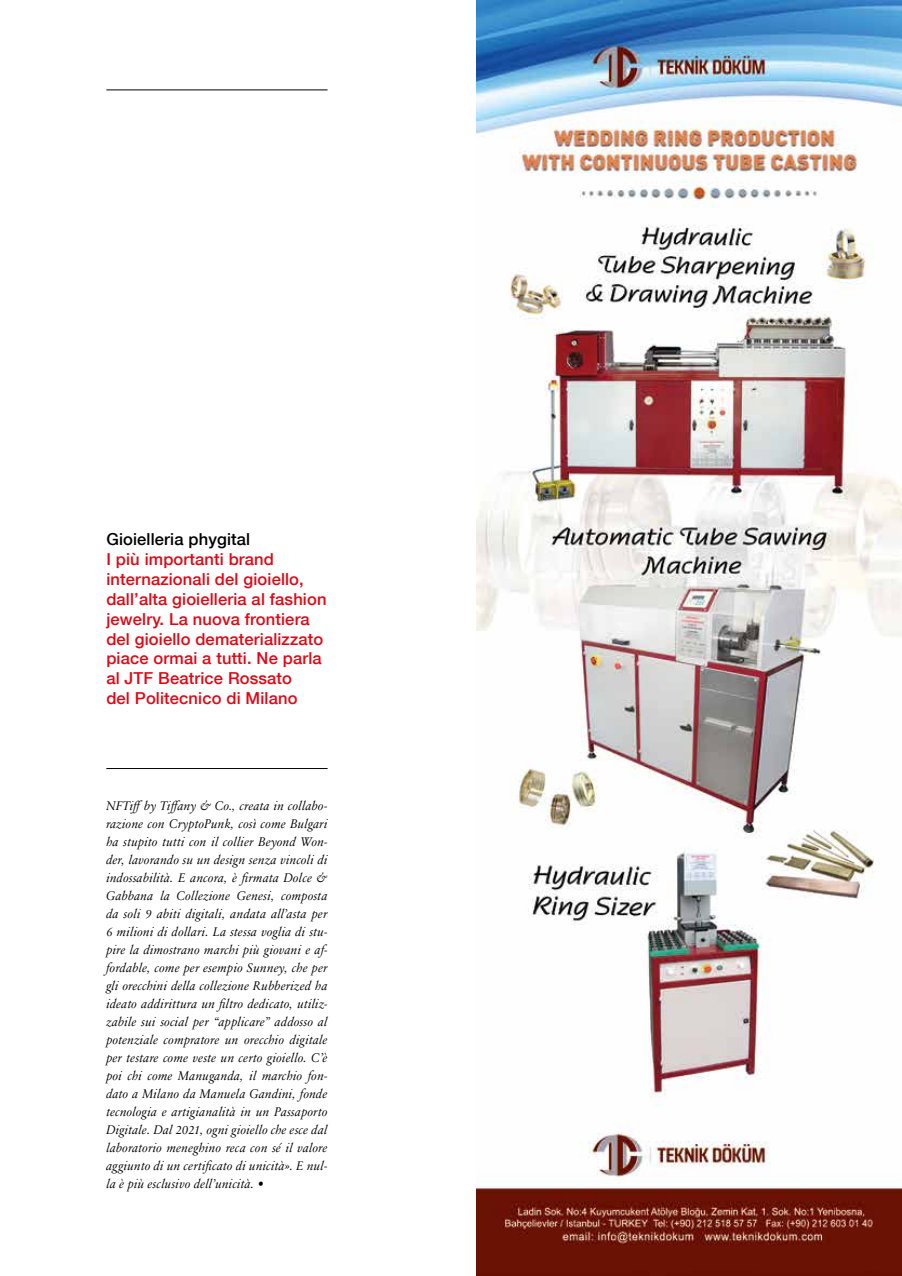
<style>
.page{position:relative;width:902px;height:1276px;background:#fff}
.page>*{position:absolute;margin:0;border:0;box-sizing:border-box;transform-origin:0 0}
.t1{font:500 16.5px/19.8px "Helvetica Neue LT Com";letter-spacing:.01em;color:#e30613}
.t2{font:500 16.5px "Helvetica Neue LT Com";letter-spacing:.01em;color:#000}
.t3{font:12.75px/18px "Sabon Next LT Pro Display It";letter-spacing:.015em;color:#000;text-align:justify}
.s1{font-family:"Sabon Next LT Pro";font-style:italic}
</style>
<div class="page">
<hr style="left:106px;top:768px;width:221px;height:1px;background:#000">
<hr style="left:106px;top:90px;width:221px;height:1px;background:#000">
<img style="left:476px;top:0;width:425px;height:1276px">
<p class="t2" style="left:106px;top:530px;width:145px">Gioielleria phygital</p>
<p class="t1" style="left:106px;top:549px;width:222px">I più importanti brand internazionali del gioiello, dall’alta gioielleria al fashion jewelry. La nuova frontiera del gioiello dematerializzato piace ormai a tutti. Ne parla al JTF Beatrice Rossato<br>del Politecnico di Milano</p>
<p class="t3" style="left:106px;top:796px;width:223px">NFTiffby Tiffany &amp; Co., creata in collabo&shy;razione con CryptoPunk, così come Bulgari ha stupito tutti con il collier Beyond Won&shy;der, lavorando su un design senza vincoli di indossabilità. E ancora, è firmata Dolce &amp; Gabbana la Collezione Genesi, composta da soli 9 abiti digitali, andata all’asta per 6 milioni di dollari. La stessa voglia di stu&shy;pire la dimostrano marchi più giovani e af&shy;fordable, come per esempio Sunney, che per gli orecchini della collezione Rubberized ha ideato addirittura un filtro dedicato, utiliz&shy;zabile sui social per “applicare” addosso al potenziale compratore un orecchio digitale per testare come veste un certo gioiello. C’è poi chi come Manuganda, il marchio fon&shy;dato a Milano da Manuela Gandini, fonde tecnologia e artigianalità in un Passaporto Digitale. Dal 2021, ogni gioiello che esce dal laboratorio meneghino reca con sé il valore aggiunto di un certificato di unicità». E nul&shy;la è più esclusivo dell’unicità. <span class="s1">•</span></p>
</div>
